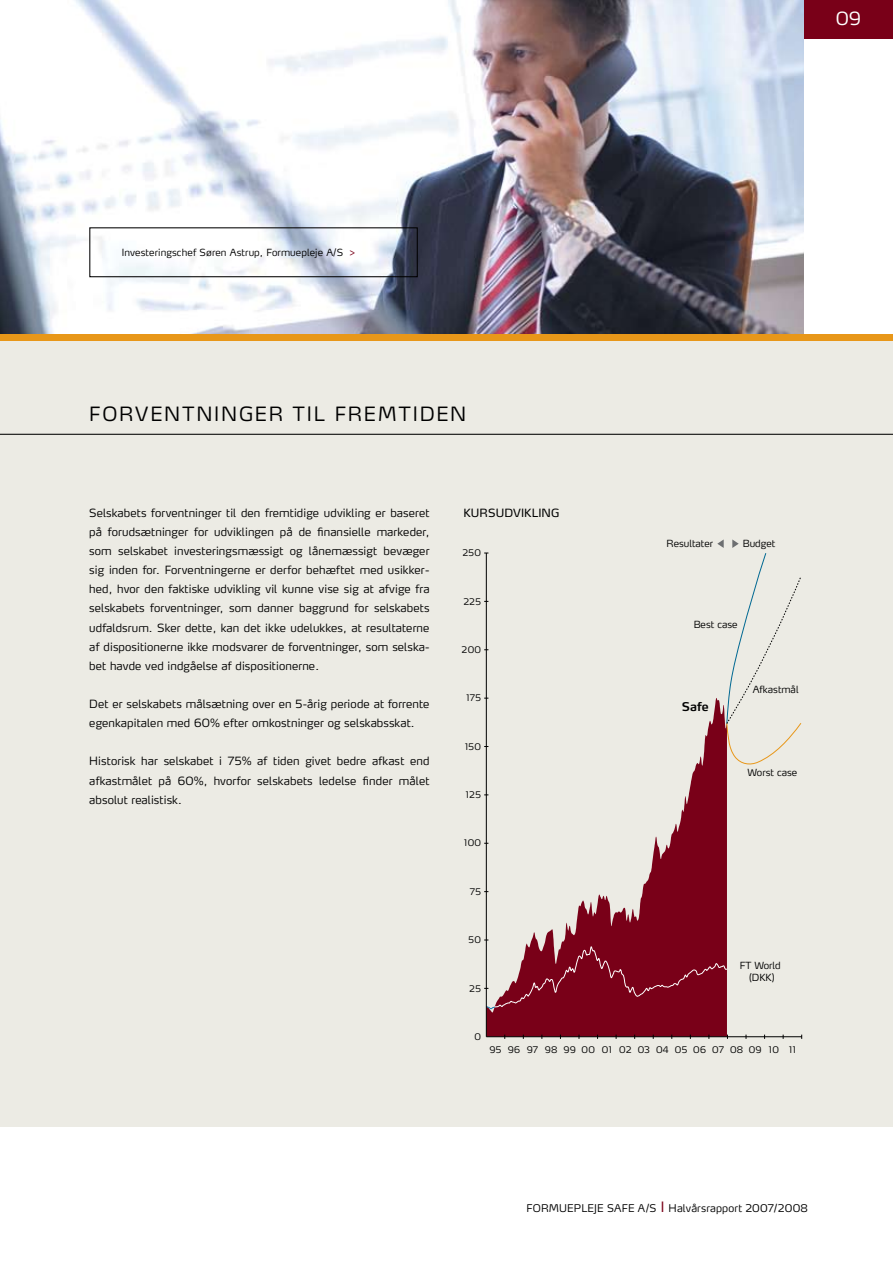
<style>
.page{position:relative;width:893px;height:1263px;background:#fff}
.page>*{position:absolute;margin:0;border:0;box-sizing:border-box;transform-origin:0 0}
.t1{font:300 19.5px "Max LF";letter-spacing:.09em;color:#000}
.t2{font:300 18px "Max LF";color:#fff}
.t3{font:600 12px "Max LF";color:#000}
.t4{font:300 11.25px/19.2px "Max LF";letter-spacing:.01em;color:#000;text-align:justify}
.t5{font:11.25px "Max LF";color:#000}
.t6{font:300 10.5px "Max LF";letter-spacing:.015em;color:#000}
.t7{font:300 9.75px/11.7px "Max LF";color:#000;text-align:center}
.t8{font:300 9px "Max LF";letter-spacing:.02em;color:#000}
.s1{color:#790018}
.s2{font-family:"Frutiger";font-weight:400;font-stretch:condensed;font-size:15px;color:#790018}
</style>
<div class="page">
<div style="left:0;top:0;width:893px;height:38px;background:#790018"></div>
<div style="left:0;top:340px;width:893px;height:787px;background:#ecebe4"></div>
<div style="left:0;top:334px;width:893px;height:6px;background:#e89719"></div>
<img style="left:0;top:0;width:804px;height:334px">
<hr style="left:0;top:434px;width:893px;height:1px;background:#000">
<div style="left:89px;top:227px;width:329px;height:50px;border:1px solid #000"></div>
<svg style="left:487px;top:698px;width:240px;height:338px"></svg>
<hr style="left:486px;top:553px;width:1px;height:484px;background:#000">
<svg style="left:484px;top:940px;width:243px;height:69px;background:#8b2639"></svg>
<svg style="left:717px;top:539px;width:85px;height:226px"></svg>
<hr style="left:486px;top:1036px;width:316px;height:1px;background:#000">
<h2 class="t2" style="left:836px;top:7px;width:27px">09</h2>
<p class="t7" style="left:122px;top:246px;width:235px">Investeringschef Søren Astrup, Formuepleje A/S <span class="s1">&gt;</span></p>
<h1 class="t1" style="left:89px;top:402px;width:91px">Forventning</h1>
<h1 class="t1" style="left:255px;top:402px;width:208px">er ti l fremti den</h1>
<p class="t4" style="left:89px;top:503px;width:342px">Selskabets forventninger til den fremtidige udvikling er baseret på forudsætninger for udviklingen på de finansielle markeder, som selskabet investeringsmæssigt og lånemæssigt bevæger sig inden for. Forventningerne er derfor behæftet med usikker&shy;hed, hvor den faktiske udvikling vil kunne vise sig at afvige fra selskabets forventninger, som danner baggrund for selskabets udfaldsrum. Sker dette, kan det ikke udelukkes, at resultaterne af dispositionerne ikke modsvarer de forventninger, som selska&shy;bet havde ved indgåelse af dispositionerne.</p>
<p class="t4" style="left:89px;top:694px;width:342px">Det er selskabets målsætning over en 5-årig periode at forrente egenkapitalen med 60% efter omkostninger og selskabsskat.</p>
<p class="t4" style="left:89px;top:751px;width:342px">Historisk har selskabet i 75% af tiden givet bedre afkast end afkastmålet på 60%, hvorfor selskabets ledelse finder målet absolut realistisk.</p>
<p class="t5" style="left:463px;top:505px;width:9px">KURSUDVIKLING</p>
<p class="t8" style="left:462px;top:547px;width:20px">250</p>
<p class="t8" style="left:463px;top:596px;width:19px">225</p>
<p class="t8" style="left:462px;top:644px;width:21px">200</p>
<p class="t8" style="left:467px;top:692px;width:16px">175</p>
<p class="t8" style="left:465px;top:741px;width:17px">150</p>
<p class="t8" style="left:466px;top:789px;width:17px">125</p>
<p class="t8" style="left:464px;top:837px;width:18px">100</p>
<p class="t8" style="left:470px;top:886px;width:13px">75</p>
<p class="t8" style="left:469px;top:934px;width:14px">50</p>
<p class="t8" style="left:469px;top:982px;width:13px">25</p>
<p class="t8" style="left:474px;top:1031px;width:8px">0</p>
<p class="t7" style="left:667px;top:537px;width:48px">Resultater</p>
<p class="t7" style="left:743px;top:537px;width:34px">Budget</p>
<p class="t7" style="left:694px;top:619px;width:45px">Best case</p>
<p class="t3" style="left:682px;top:699px;width:28px">Safe</p>
<p class="t7" style="left:753px;top:684px;width:47px">Afkastmål</p>
<p class="t7" style="left:747px;top:766px;width:51px">Worst case</p>
<p class="t7" style="left:740px;top:959px;width:42px">FT World (DKK)</p>
<p class="t8" style="left:489px;top:1044px;width:308px">95 96 97 98 99 00 01 02 03 04 05 06 07 08 09 10 11</p>
<p class="t6" style="left:526px;top:1201px;width:283px">Formuepleje Safe A/S <span class="s2">I</span> Halvårsrapport 2007/2008</p>
</div>
